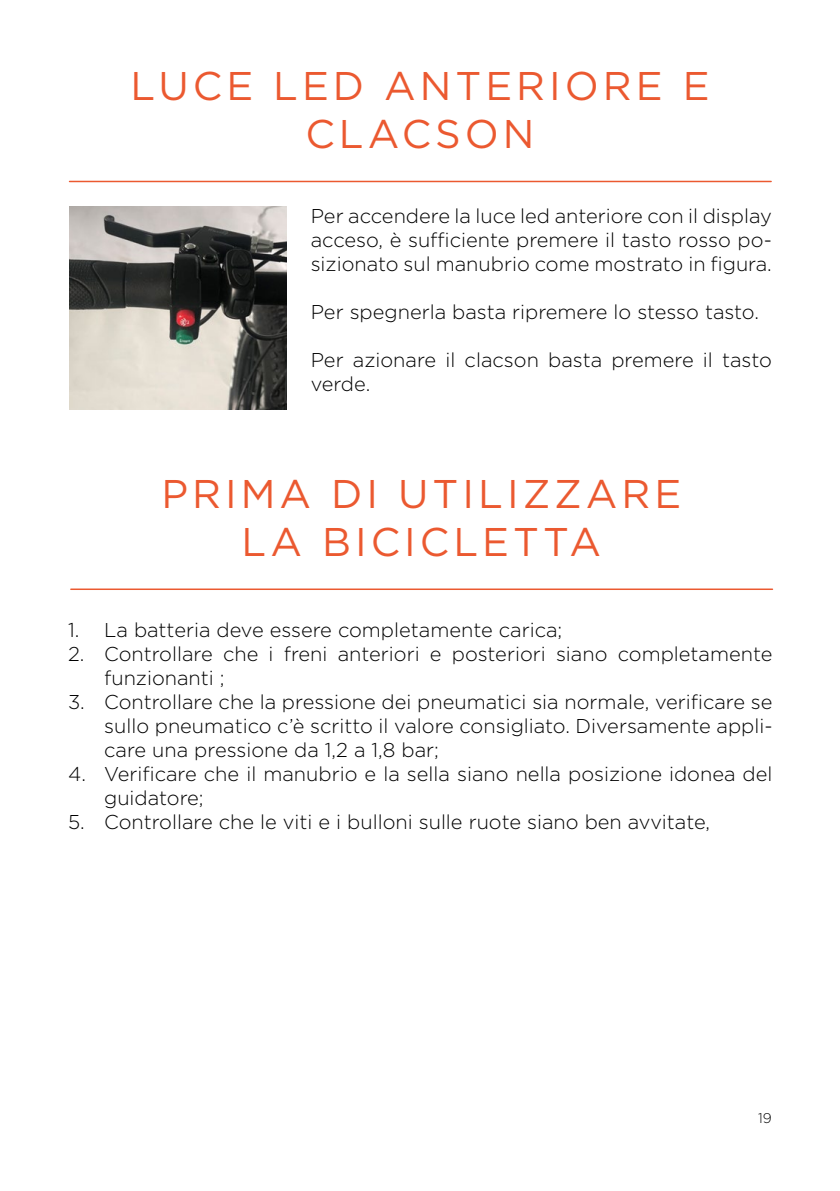
<style>
.page{position:relative;width:840px;height:1191px;background:#fff}
.page>*{position:absolute;margin:0;border:0;box-sizing:border-box;transform-origin:0 0}
.t1{font:40px/48px "Gotham";letter-spacing:.1em;color:#eb5930;text-align:center}
.t2{font:300 20px/24px "Gotham";color:#000}
.t3{font:300 14px "Gotham";color:#000}
</style>
<div class="page">
<hr style="left:69px;top:181px;width:701px;height:1px;background:#eb5930">
<img style="left:69px;top:207px;width:217px;height:203px">
<hr style="left:71px;top:588px;width:701px;height:2px;background:#eb5930">
<h1 class="t1" style="left:130px;top:61px;width:580px">LUCE LED ANTERIORE E<br>CLACSON</h1>
<p class="t2" style="left:310px;top:203px;width:462px;text-align:justify">Per accendere la luce led anteriore con il display acceso, è sufficiente premere il tasto rosso po&shy;sizionato sul manubrio come mostrato in figura.</p>
<p class="t2" style="left:310px;top:299px;width:449px">Per spegnerla basta ripremere lo stesso tasto.</p>
<p class="t2" style="left:310px;top:347px;width:462px">Per azionare il clacson basta premere il tasto verde.</p>
<h1 class="t1" style="left:161px;top:469px;width:521px">PRIMA DI UTILIZZARE<br>LA BICICLETTA</h1>
<p class="t2" style="left:68px;top:617px;width:495px">1. La batteria deve essere completamente carica;</p>
<p class="t2" style="left:104px;top:641px;width:669px;text-indent:-36px">2. Controllare che i freni anteriori e posteriori siano completamente funzionanti ;</p>
<p class="t2" style="left:104px;top:689px;width:669px;text-align:justify;text-indent:-36px">3. Controllare che la pressione dei pneumatici sia normale, verificare se sullo pneumatico c’è scritto il valore consigliato. Diversamente appli&shy;care una pressione da 1,2 a 1,8 bar;</p>
<p class="t2" style="left:104px;top:761px;width:669px;text-indent:-36px">4. Verificare che il manubrio e la sella siano nella posizione idonea del guidatore;</p>
<p class="t2" style="left:68px;top:809px;width:643px">5. Controllare che le viti e i bulloni sulle ruote siano ben avvitate,</p>
<p class="t3" style="left:757px;top:1109px;width:15px">19</p>
</div>
